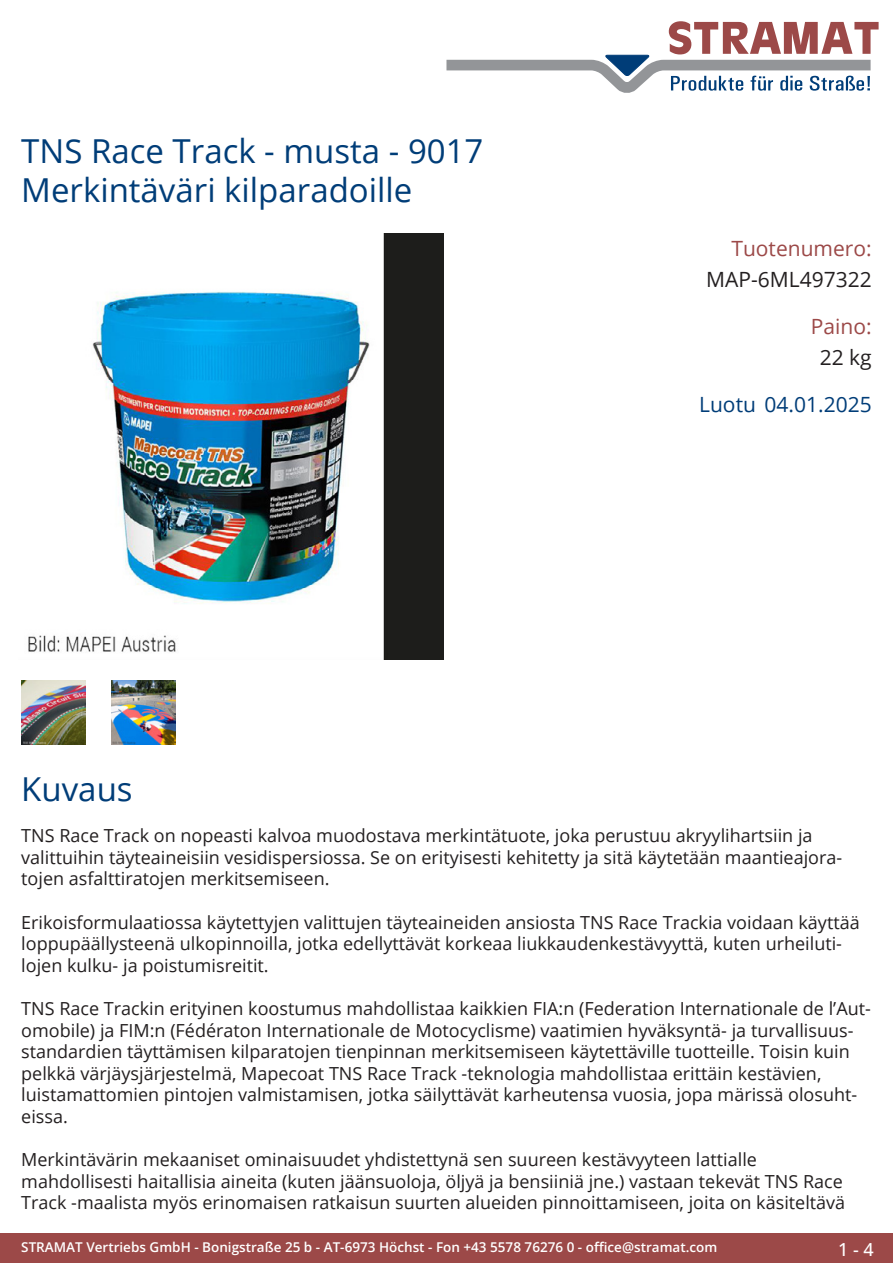
<style>
.page{position:relative;width:893px;height:1263px;background:#fff}
.page>*{position:absolute;margin:0;border:0;box-sizing:border-box;transform-origin:0 0}
.Produkttitel{font:33px/39.6px "Open Sans";color:#003d78}
.TechDaten_Überschrif{font:21px "Open Sans";color:#9c4948}
.TechDaten_Inhalt{font:21px "Open Sans";color:#231f20}
.Erstellungsdatum{font:21px "Open Sans";color:#003d78}
.Beschreibung_Text{font:18px/21.6px "Open Sans";color:#231f20}
.t1{font:500 18px "Open Sans";color:#fff}
.t2{font:600 13.5px "Open Sans";color:#fff}
</style>
<div class="page">
<div style="left:0;top:1233px;width:893px;height:30px;background:#9c4948"></div>
<svg style="left:446px;top:21px;width:433px;height:72px"></svg>
<img style="left:28px;top:234px;width:415px;height:425px">
<img style="left:21px;top:680px;width:64px;height:64px">
<img style="left:112px;top:680px;width:63px;height:64px">
<p class="Produkttitel" style="left:21px;top:130px;width:464px">TNS Race Track - musta - 9017<br>Merkintäväri kilparadoille</p>
<p class="TechDaten_Überschrif" style="left:731px;top:234px;width:142px">Tuotenumero:</p>
<p class="TechDaten_Inhalt" style="left:706px;top:265px;width:167px">MAP-6ML497322</p>
<p class="TechDaten_Überschrif" style="left:811px;top:312px;width:62px">Paino:</p>
<p class="TechDaten_Inhalt" style="left:820px;top:343px;width:54px">22 kg</p>
<p class="Erstellungsdatum" style="left:699px;top:390px;width:174px">Luotu 04.01.2025</p>
<p class="Produkttitel" style="left:21px;top:768px;width:113px">Kuvaus</p>
<p class="Beschreibung_Text" style="left:21px;top:824px;width:821px">TNS Race Track on nopeasti kalvoa muodostava merkintätuote, joka perustuu akryylihartsiin ja valittuihin täyteaineisiin vesidispersiossa. Se on erityisesti kehitetty ja sitä käytetään maantieajora&shy;tojen asfalttiratojen merkitsemiseen.</p>
<p class="Beschreibung_Text" style="left:21px;top:911px;width:840px">Erikoisformulaatiossa käytettyjen valittujen täyteaineiden ansiosta TNS Race Trackia voidaan käyttää loppupäällysteenä ulkopinnoilla, jotka edellyttävät korkeaa liukkaudenkestävyyttä, kuten urheiluti&shy;lojen kulku- ja poistumisreitit.</p>
<p class="Beschreibung_Text" style="left:21px;top:997px;width:850px">TNS Race Trackin erityinen koostumus mahdollistaa kaikkien FIA:n (Federation Internationale de l’Aut&shy;omobile) ja FIM:n (Fédératon Internationale de Motocyclisme) vaatimien hyväksyntä- ja turvallisuus&shy;standardien täyttämisen kilparatojen tienpinnan merkitsemiseen käytettäville tuotteille. Toisin kuin pelkkä värjäysjärjestelmä, Mapecoat TNS Race Track -teknologia mahdollistaa erittäin kestävien, luistamattomien pintojen valmistamisen, jotka säilyttävät karheutensa vuosia, jopa märissä olosuht&shy;eissa.</p>
<p class="Beschreibung_Text" style="left:21px;top:1148px;width:825px">Merkintävärin mekaaniset ominaisuudet yhdistettynä sen suureen kestävyyteen lattialle mahdollisesti haitallisia aineita (kuten jäänsuoloja, öljyä ja bensiiniä jne.) vastaan tekevät TNS Race<br>Track -maalista myös erinomaisen ratkaisun suurten alueiden pinnoittamiseen, joita on käsiteltävä</p>
<p class="t2" style="left:21px;top:1238px;width:698px">STRAMAT Vertriebs GmbH - Bonigstraße 25 b - AT-6973 Höchst - Fon +43 5578 76276 0 - office@stramat.com</p>
<p class="t1" style="left:838px;top:1237px;width:37px">1 - 4</p>
</div>
